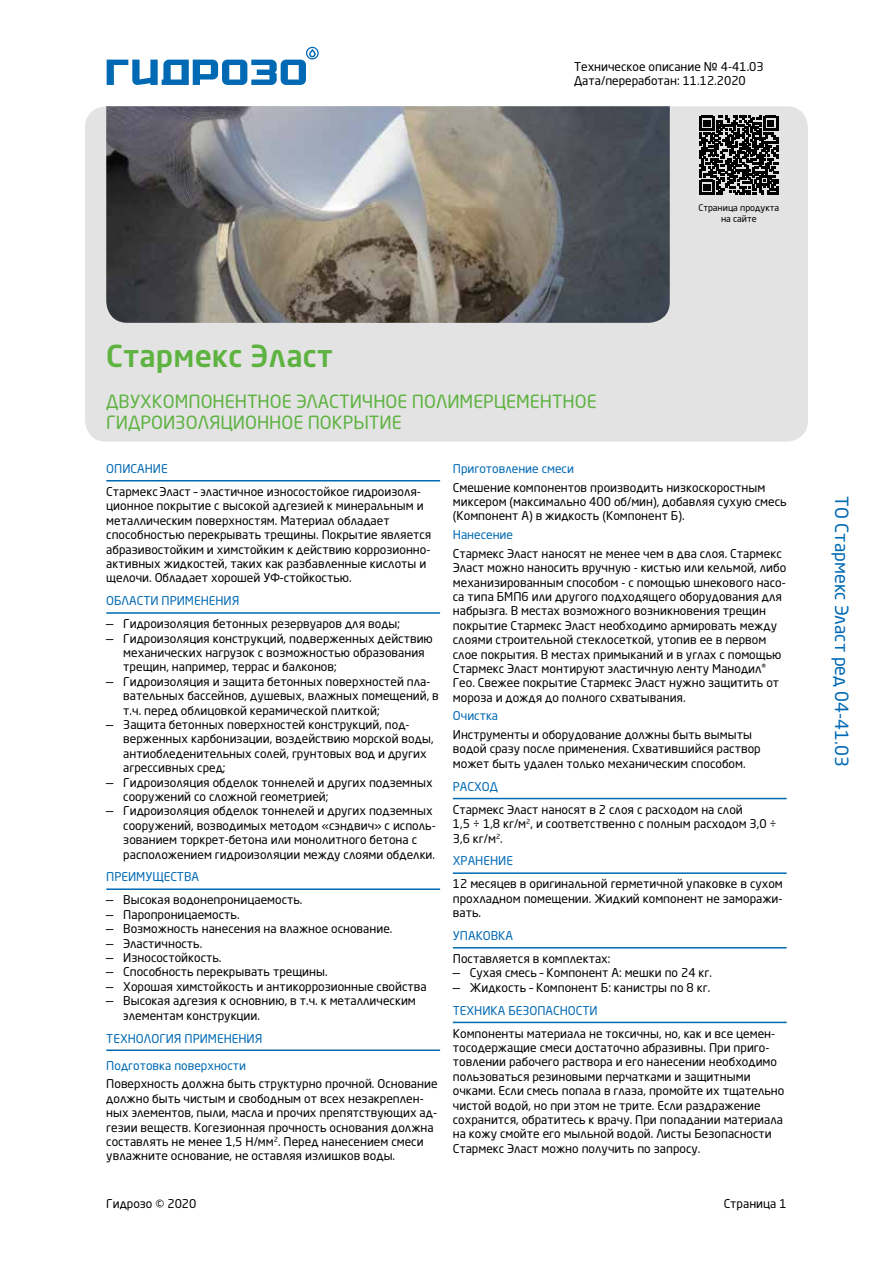
<style>
.page{position:relative;width:893px;height:1263px;background:#fff}
.page>*{position:absolute;margin:0;border:0;box-sizing:border-box;transform-origin:0 0}
.t1{font:500 30px "Neo Sans Pro";color:#5db240}
.t2{font:18px/21.6px "Neo Sans Pro";color:#5db240}
.t3{font:18px "Neo Sans Pro";color:#0069b4}
.t4{font:12px/14.4px "Neo Sans Pro";color:#000}
.t5{font:12px "Neo Sans Pro";color:#0069b4}
.t6{font:9px/10.8px "Neo Sans Pro";color:#000;text-align:center}
</style>
<div class="page">
<svg style="left:107px;top:47px;width:212px;height:38px"></svg>
<div style="left:85px;top:106px;width:723px;height:336px;background:#e3e3e3;border-radius:21px"></div>
<svg style="left:699px;top:116px;width:79px;height:78px"></svg>
<hr style="left:106px;top:480px;width:334px;height:1px;background:#0069b4">
<hr style="left:106px;top:612px;width:334px;height:2px;background:#0069b4">
<hr style="left:106px;top:888px;width:334px;height:2px;background:#0069b4">
<hr style="left:106px;top:1049px;width:334px;height:2px;background:#0069b4">
<hr style="left:453px;top:798px;width:334px;height:1px;background:#0069b4">
<hr style="left:453px;top:872px;width:334px;height:2px;background:#0069b4">
<hr style="left:453px;top:947px;width:334px;height:1px;background:#0069b4">
<hr style="left:453px;top:1022px;width:334px;height:1px;background:#0069b4">
<img style="left:106px;top:106px;width:564px;height:217px">
<p class="t4" style="left:574px;top:59px;width:191px">Техническое описание № 4-41.03<br>Дата/переработан: 11.12.2020</p>
<p class="t6" style="left:698px;top:202px;width:82px">Страница продукта на сайте</p>
<h1 class="t1" style="left:106px;top:337px;width:228px">Стармекс Эласт</h1>
<h2 class="t2" style="left:106px;top:390px;width:492px">ДВУХКОМПОНЕНТНОЕ ЭЛАСТИЧНОЕ ПОЛИМЕРЦЕМЕНТНОЕ<br>ГИДРОИЗОЛЯЦИОННОЕ ПОКРЫТИЕ</h2>
<p class="t5" style="left:106px;top:461px;width:63px">ОПИСАНИЕ</p>
<p class="t4" style="left:106px;top:484px;width:327px">Стармекс Эласт – эластичное износостойкое гидроизоля&shy;ционное покрытие с высокой адгезией к минеральным и металлическим поверхностям. Материал обладает способностью перекрывать трещины. Покрытие является абразивостойким и химстойким к действию коррозионно&shy;активных жидкостей, таких как разбавленные кислоты и щелочи. Обладает хорошей УФ-стойкостью.</p>
<p class="t5" style="left:106px;top:593px;width:135px">ОБЛАСТИ ПРИМЕНЕНИЯ</p>
<p class="t4" style="left:106px;top:616px;width:295px">— Гидроизоляция бетонных резервуаров для воды;</p>
<p class="t4" style="left:123px;top:631px;width:311px;text-indent:-17px">— Гидроизоляция конструкций, подверженных действию механических нагрузок с возможностью образования трещин, например, террас и балконов;</p>
<p class="t4" style="left:123px;top:674px;width:317px;text-indent:-17px">— Гидроизоляция и защита бетонных поверхностей пла&shy;вательных бассейнов, душевых, влажных помещений, в т.ч. перед облицовкой керамической плиткой;</p>
<p class="t4" style="left:123px;top:717px;width:312px;text-indent:-17px">— Защита бетонных поверхностей конструкций, под&shy;верженных карбонизации, воздействию морской воды, антиобледенительных солей, грунтовых вод и других агрессивных сред;</p>
<p class="t4" style="left:123px;top:775px;width:311px;text-indent:-17px">— Гидроизоляция обделок тоннелей и других подземных сооружений со сложной геометрией;</p>
<p class="t4" style="left:123px;top:803px;width:314px;text-indent:-17px">— Гидроизоляция обделок тоннелей и других подземных сооружений, возводимых методом «сэндвич» с исполь&shy;зованием торкрет-бетона или монолитного бетона с расположением гидроизоляции между слоями обделки.</p>
<p class="t5" style="left:106px;top:870px;width:94px">ПРЕИМУЩЕСТВА</p>
<p class="t4" style="left:106px;top:892px;width:198px">— Высокая водонепроницаемость.</p>
<p class="t4" style="left:106px;top:907px;width:135px">— Паропроницаемость.</p>
<p class="t4" style="left:106px;top:921px;width:288px">— Возможность нанесения на влажное основание.</p>
<p class="t4" style="left:106px;top:936px;width:98px">— Эластичность.</p>
<p class="t4" style="left:106px;top:950px;width:117px">— Износостойкость.</p>
<p class="t4" style="left:106px;top:964px;width:223px">— Способность перекрывать трещины.</p>
<p class="t4" style="left:106px;top:979px;width:322px">— Хорошая химстойкость и антикоррозионные свойства</p>
<p class="t4" style="left:123px;top:993px;width:294px;text-indent:-17px">— Высокая адгезия к основнию, в т.ч. к металлическим элементам конструкции.</p>
<p class="t5" style="left:106px;top:1031px;width:158px">ТЕХНОЛОГИЯ ПРИМЕНЕНИЯ</p>
<p class="t5" style="left:106px;top:1058px;width:141px">Подготовка поверхности</p>
<p class="t4" style="left:106px;top:1076px;width:333px">Поверхность должна быть структурно прочной. Основание должно быть чистым и свободным от всех незакреплен&shy;ных элементов, пыли, масла и прочих препятствующих ад&shy;гезии веществ. Когезионная прочность основания должна составлять не менее 1,5 Н/мм<sup>2</sup>. Перед нанесением смеси увлажните основание, не оставляя излишков воды.</p>
<p class="t5" style="left:453px;top:461px;width:123px">Приготовление смеси</p>
<p class="t4" style="left:453px;top:480px;width:335px">Смешение компонентов производить низкоскоростным миксером (максимально 400 об/мин), добавляя сухую смесь (Компонент А) в жидкость (Компонент Б).</p>
<p class="t5" style="left:453px;top:527px;width:62px">Нанесение</p>
<p class="t4" style="left:453px;top:546px;width:335px">Стармекс Эласт наносят не менее чем в два слоя. Стармекс Эласт можно наносить вручную - кистью или кельмой, либо механизированным способом - с помощью шнекового насо&shy;са типа БМП6 или другого подходящего оборудования для набрызга. В местах возможного возникновения трещин покрытие Стармекс Эласт необходимо армировать между слоями строительной стеклосеткой, утопив ее в первом слое покрытия. В местах примыканий и в углах с помощью Стармекс Эласт монтируют эластичную ленту Манодил<sup>® </sup>Гео. Свежее покрытие Стармекс Эласт нужно защитить от мороза и дождя до полного схватывания.</p>
<p class="t5" style="left:453px;top:709px;width:47px">Очистка</p>
<p class="t4" style="left:453px;top:727px;width:309px">Инструменты и оборудование должны быть вымыты водой сразу после применения. Схватившийся раствор может быть удален только механическим способом.</p>
<p class="t5" style="left:453px;top:779px;width:47px">РАСХОД</p>
<p class="t4" style="left:453px;top:802px;width:326px">Стармекс Эласт наносят в 2 слоя с расходом на слой<br>1,5 ÷ 1,8 кг/м<sup>2</sup>, и соответственно с полным расходом 3,0 ÷<br>3,6 кг/м<sup>2</sup>.</p>
<p class="t5" style="left:453px;top:854px;width:62px">ХРАНЕНИЕ</p>
<p class="t4" style="left:453px;top:876px;width:332px;text-align:justify">12 месяцев в оригинальной герметичной упаковке в сухом прохладном помещении. Жидкий компонент не заморажи&shy;вать.</p>
<p class="t5" style="left:453px;top:928px;width:62px">УПАКОВКА</p>
<p class="t4" style="left:453px;top:951px;width:159px">Поставляется в комплектах:</p>
<p class="t4" style="left:453px;top:965px;width:261px">— Сухая смесь – Компонент А: мешки по 24 кг.</p>
<p class="t4" style="left:453px;top:980px;width:259px">— Жидкость – Компонент Б: канистры по 8 кг.</p>
<p class="t5" style="left:453px;top:1003px;width:146px">ТЕХНИКА БЕЗОПАСНОСТИ</p>
<p class="t4" style="left:453px;top:1026px;width:333px">Компоненты материала не токсичны, но, как и все цемен&shy;тосодержащие смеси достаточно абразивны. При приго&shy;товлении рабочего раствора и его нанесении необходимо пользоваться резиновыми перчатками и защитными очками. Если смесь попала в глаза, промойте их тщательно чистой водой, но при этом не трите. Если раздражение сохранится, обратитесь к врачу. При попадании материала на кожу смойте его мыльной водой. Листы Безопасности Стармекс Эласт можно получить по запросу.</p>
<p class="t4" style="left:106px;top:1196px;width:92px">Гидрозо © 2020</p>
<p class="t4" style="left:724px;top:1196px;width:64px">Страница 1</p>
<h2 class="t3" style="left:853px;top:496px;width:272px;rotate:90deg">ТО Стармекс Эласт ред 04-41.03</h2>
</div>
